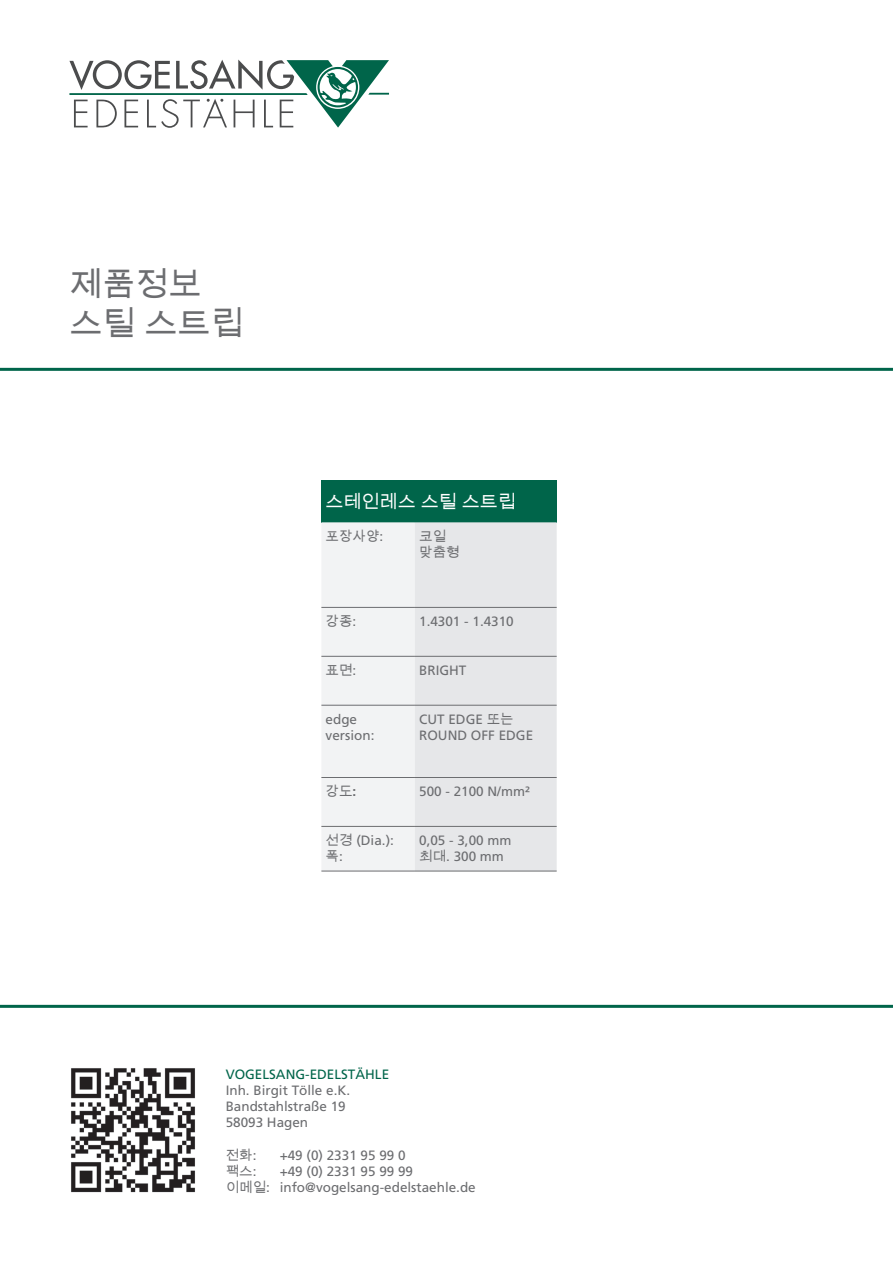
<style>
.page{position:relative;width:893px;height:1263px;background:#fff}
.page>*{position:absolute;margin:0;border:0;box-sizing:border-box;transform-origin:0 0}
.t1{font:33px/39.6px "Arial Unicode MS";color:#6c6d70}
.t2{font:18px "Arial Unicode MS";color:#fff}
.t3{font:13.5px/16.2px "Frutiger LT Std";color:#6c6d70}
.t4{font:13.5px/16.2px "Arial Unicode MS";color:#6c6d70}
.t5{font:13.5px "Frutiger LT Std";color:#00654a}
.s1{font-family:"Frutiger LT Std"}
.s2{font-family:"Arial Unicode MS"}
.s3{font-family:"Frutiger LT Std";font-weight:700}
</style>
<div class="page">
<img style="left:71px;top:1068px;width:124px;height:125px">
<svg style="left:69px;top:60px;width:320px;height:68px"></svg>
<hr style="left:0;top:1005px;width:893px;height:3px;background:#00654a">
<hr style="left:0;top:368px;width:893px;height:3px;background:#00654a">
<div style="left:321px;top:480px;width:236px;height:42px;background:#00654a"></div>
<div style="left:321px;top:522px;width:94px;height:349px;background:#f2f3f4"></div>
<div style="left:415px;top:522px;width:142px;height:349px;background:#e6e7e9"></div>
<hr style="left:321px;top:871px;width:94px;height:1px;background:#6c6d70">
<hr style="left:415px;top:871px;width:142px;height:1px;background:#6c6d70">
<hr style="left:321px;top:607px;width:94px;height:1px;background:#6c6d70">
<hr style="left:415px;top:607px;width:142px;height:1px;background:#6c6d70">
<hr style="left:321px;top:656px;width:94px;height:1px;background:#6c6d70">
<hr style="left:415px;top:656px;width:142px;height:1px;background:#6c6d70">
<hr style="left:321px;top:705px;width:94px;height:1px;background:#6c6d70">
<hr style="left:415px;top:705px;width:142px;height:1px;background:#6c6d70">
<hr style="left:321px;top:777px;width:94px;height:1px;background:#6c6d70">
<hr style="left:415px;top:777px;width:142px;height:1px;background:#6c6d70">
<hr style="left:321px;top:826px;width:94px;height:1px;background:#6c6d70">
<hr style="left:415px;top:826px;width:142px;height:1px;background:#6c6d70">
<h1 class="t1" style="left:69px;top:264px;width:176px">제품정보 스틸 스트립</h1>
<h2 class="t2" style="left:326px;top:488px;width:192px">스테인레스 스틸 스트립</h2>
<p class="t4" style="left:326px;top:528px;width:59px">포장사양<span class="s1">:</span></p>
<p class="t4" style="left:419px;top:527px;width:42px">코일 맞춤형</p>
<p class="t4" style="left:326px;top:613px;width:32px">강종<span class="s1">:</span></p>
<p class="t3" style="left:419px;top:613px;width:96px">1.4301 - 1.4310</p>
<p class="t4" style="left:326px;top:662px;width:32px">표면<span class="s1">:</span></p>
<p class="t3" style="left:419px;top:662px;width:49px">BRIGHT</p>
<p class="t3" style="left:326px;top:711px;width:50px">edge version:</p>
<p class="t3" style="left:419px;top:711px;width:116px">CUT EDGE <span class="s2">또는<br></span>ROUND OFF EDGE</p>
<p class="t4" style="left:326px;top:783px;width:32px">강도<span class="s3">:</span></p>
<p class="t3" style="left:419px;top:783px;width:112px">500 - 2100 N/mm²</p>
<p class="t3" style="left:326px;top:832px;width:70px"><span class="s2">선경</span> (Dia.):</p>
<p class="t4" style="left:326px;top:848px;width:19px">폭<span class="s1">:</span></p>
<p class="t3" style="left:419px;top:832px;width:94px">0,05 - 3,00 mm <span class="s2">최대</span>. 300 mm</p>
<p class="t5" style="left:226px;top:1066px;width:165px">VOGELSANG-EDELSTÄHLE</p>
<p class="t3" style="left:226px;top:1082px;width:126px">Inh. Birgit Tölle e.K.<br>Bandstahlstraße 19<br>58093 Hagen</p>
<p class="t4" style="left:226px;top:1146px;width:32px">전화<span class="s1">:</span></p>
<p class="t3" style="left:280px;top:1147px;width:127px">+49 (0) 2331 95 99 0</p>
<p class="t4" style="left:226px;top:1163px;width:32px">팩스<span class="s1">:</span></p>
<p class="t3" style="left:226px;top:1163px;width:252px;text-indent:54px">+49 (0) 2331 95 99 99<br><span class="s2">이메일</span>: info@vogelsang-edelstaehle.de</p>
</div>
